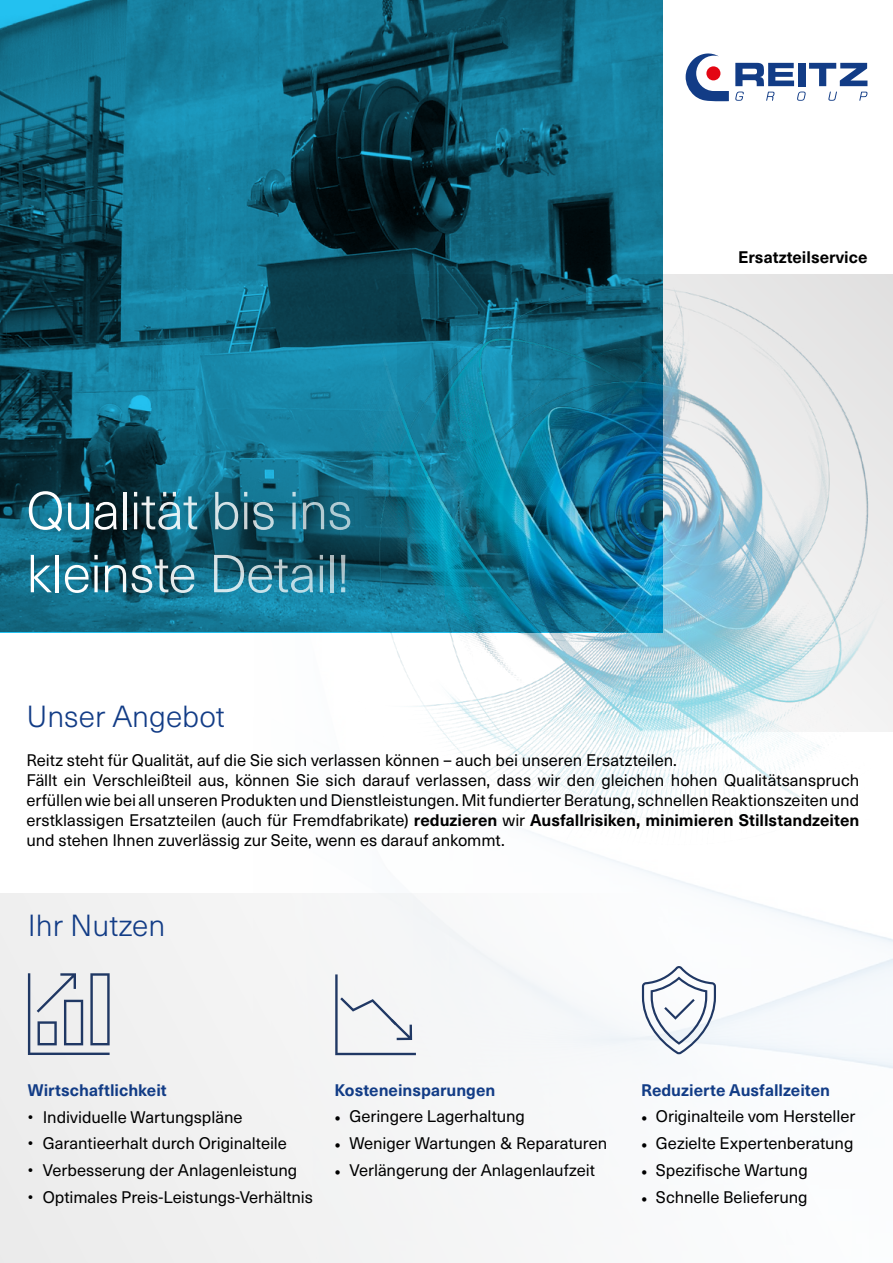
<style>
.page{position:relative;width:893px;height:1263px;background:#fff}
.page>*{position:absolute;margin:0;border:0;box-sizing:border-box;transform-origin:0 0}
.t1{font:300 52.5px/63px "Neue Haas Unica Pro";letter-spacing:-.015em;color:#fff}
.t2{font:300 30px "Neue Haas Unica Pro";color:#123c86}
.t3{font:16.5px/19.8px "Neue Haas Unica Pro";letter-spacing:-.005em;color:#000}
.t4{font:700 16.5px "Neue Haas Unica Pro";color:#123c86}
.t5{font:700 16.5px "Neue Haas Unica Pro";color:#000}
.s1{font-weight:700}
.s2{font-family:"Minion Pro"}
</style>
<div class="page">
<svg style="left:0;top:0;width:662px;height:632px;background:#116078"></svg>
<svg style="left:685px;top:53px;width:44px;height:49px"></svg>
<svg style="left:735px;top:63px;width:59px;height:23px"></svg>
<div style="left:798px;top:63px;width:8px;height:23px;background:#123c86"></div>
<svg style="left:809px;top:63px;width:58px;height:23px"></svg>
<svg style="left:735px;top:92px;width:132px;height:9px"></svg>
<img style="left:235px;top:239px;width:658px;height:630px">
<div style="left:0;top:893px;width:891px;height:370px;background:#f5f6f7"></div>
<svg style="left:28px;top:973px;width:82px;height:82px"></svg>
<svg style="left:642px;top:966px;width:74px;height:88px"></svg>
<svg style="left:335px;top:974px;width:81px;height:81px"></svg>
<h1 class="t1" style="left:26px;top:480px;width:328px">Qualität bis ins kleinste Detail!</h1>
<p class="t5" style="left:738px;top:247px;width:131px">Ersatzteilservice</p>
<h2 class="t2" style="left:26px;top:698px;width:200px">Unser Angebot</h2>
<p class="t3" style="left:26px;top:751px;width:834px">Reitz steht für Qualität, auf die Sie sich verlassen können – auch bei unseren Ersatzteilen.<br>Fällt ein Verschleißteil aus, können Sie sich darauf verlassen, dass wir den gleichen hohen Qualitätsanspruch erfüllen wie bei all unseren Produkten und Dienstleistungen. Mit fundierter Beratung, schnellen Reaktionszeiten und erstklassigen Ersatzteilen (auch für Fremdfabrikate) <span class="s1">reduzieren</span> wir <span class="s1">Ausfallrisiken, minimieren Stillstandzeiten </span>und stehen Ihnen zuverlässig zur Seite, wenn es darauf ankommt.</p>
<h2 class="t2" style="left:28px;top:908px;width:139px">Ihr Nutzen</h2>
<p class="t4" style="left:28px;top:1080px;width:140px">Wirtschaftlichkeit</p>
<p class="t3" style="left:28px;top:1107px;width:216px">• Individuelle Wartungspläne</p>
<p class="t3" style="left:28px;top:1134px;width:260px">• Garantieerhalt durch Originalteile</p>
<p class="t3" style="left:28px;top:1160px;width:271px">• Verbesserung der Anlagenleistung</p>
<p class="t3" style="left:28px;top:1187px;width:287px">• Optimales Preis-Leistungs-Verhältnis</p>
<p class="t4" style="left:334px;top:1080px;width:162px">Kosteneinsparungen</p>
<p class="t3" style="left:334px;top:1107px;width:192px"><span class="s2">•</span> Geringere Lagerhaltung</p>
<p class="t3" style="left:334px;top:1134px;width:274px"><span class="s2">•</span> Weniger Wartungen &amp; Reparaturen</p>
<p class="t3" style="left:334px;top:1160px;width:262px"><span class="s2">•</span> Verlängerung der Anlagenlaufzeit</p>
<p class="t4" style="left:641px;top:1080px;width:191px">Reduzierte Ausfallzeiten</p>
<p class="t3" style="left:641px;top:1107px;width:216px"><span class="s2">•</span> Originalteile vom Hersteller</p>
<p class="t3" style="left:641px;top:1134px;width:214px"><span class="s2">•</span> Gezielte Expertenberatung</p>
<p class="t3" style="left:641px;top:1160px;width:168px"><span class="s2">•</span> Spezifische Wartung</p>
<p class="t3" style="left:641px;top:1187px;width:168px"><span class="s2">•</span> Schnelle Belieferung</p>
</div>
